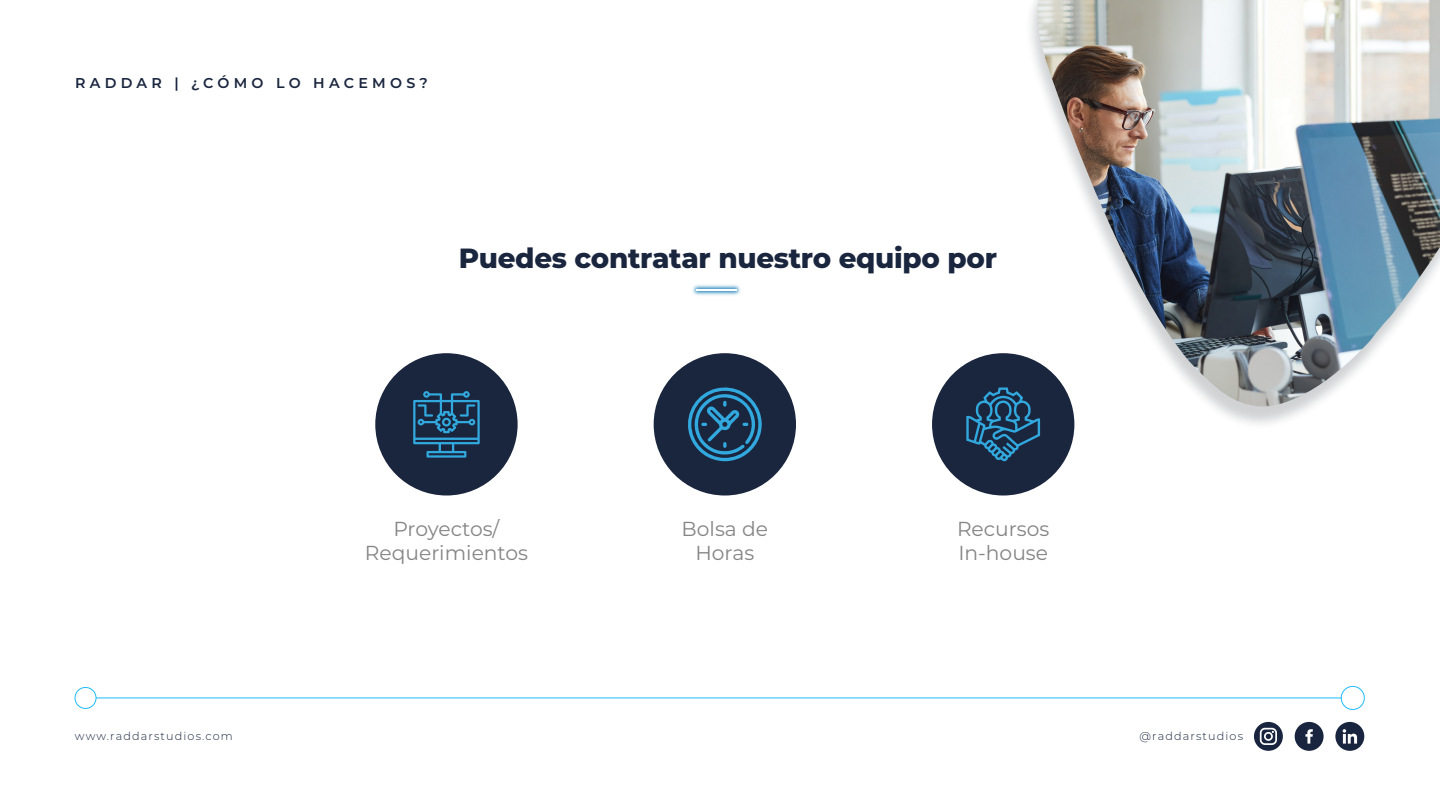
<style>
.page{position:relative;width:1440px;height:810px;background:#fff}
.page>*{position:absolute;margin:0;border:0;box-sizing:border-box;transform-origin:0 0}
.t1{font:800 27.75px "Montserrat";letter-spacing:-.01em;color:#1a263e}
.t2{font:20.25px/24.3px "Montserrat";color:#858585;text-align:center}
.t3{font:600 14.25px "Montserrat";letter-spacing:.3em;color:#1a263e}
.t4{font:300 11.25px "Montserrat";letter-spacing:.1em;color:#19253f}
.s1{color:#19253f}
</style>
<div class="page">
<svg style="left:1335px;top:722px;width:29px;height:29px"></svg>
<svg style="left:1295px;top:722px;width:29px;height:29px"></svg>
<svg style="left:1254px;top:722px;width:29px;height:29px"></svg>
<img style="left:1025px;top:0;width:281px;height:448px">
<img style="left:1036px;top:0;width:404px;height:409px">
<div style="left:75px;top:687px;width:21px;height:22px;border:1px solid #20bbfb;border-radius:50%"></div>
<div style="left:1341px;top:686px;width:24px;height:24px;border:1px solid #20bbfb;border-radius:50%"></div>
<hr style="left:96px;top:698px;width:1245px;height:1px;background:#20bbfb">
<div style="left:375px;top:353px;width:143px;height:143px;background:#1a253e;border-radius:50%"></div>
<svg style="left:413px;top:391px;width:67px;height:67px"></svg>
<div style="left:654px;top:353px;width:142px;height:143px;background:#1a253e;border-radius:50%"></div>
<svg style="left:688px;top:387px;width:74px;height:74px"></svg>
<div style="left:932px;top:353px;width:142px;height:143px;background:#1a253e;border-radius:50%"></div>
<img style="left:692px;top:284px;width:49px;height:12px">
<hr style="left:697px;top:289px;width:40px;height:2px;background:#fff">
<svg style="left:966px;top:387px;width:74px;height:74px"></svg>
<p class="t3" style="left:75px;top:73px;width:354px"><span class="s1">RADDAR |</span> ¿CÓMO LO HACEMOS?</p>
<h1 class="t1" style="left:459px;top:238px;width:540px">Puedes contratar nuestro equipo por</h1>
<p class="t2" style="left:365px;top:516px;width:165px">Proyectos/<br>Requerimientos</p>
<p class="t2" style="left:682px;top:516px;width:88px">Bolsa de<br>Horas</p>
<p class="t2" style="left:957px;top:516px;width:94px;text-align:left">Recursos<br>In-house</p>
<p class="t4" style="left:75px;top:728px;width:159px">www.raddarstudios.com</p>
<p class="t4" style="left:1140px;top:728px;width:105px">@raddarstudios</p>
</div>
